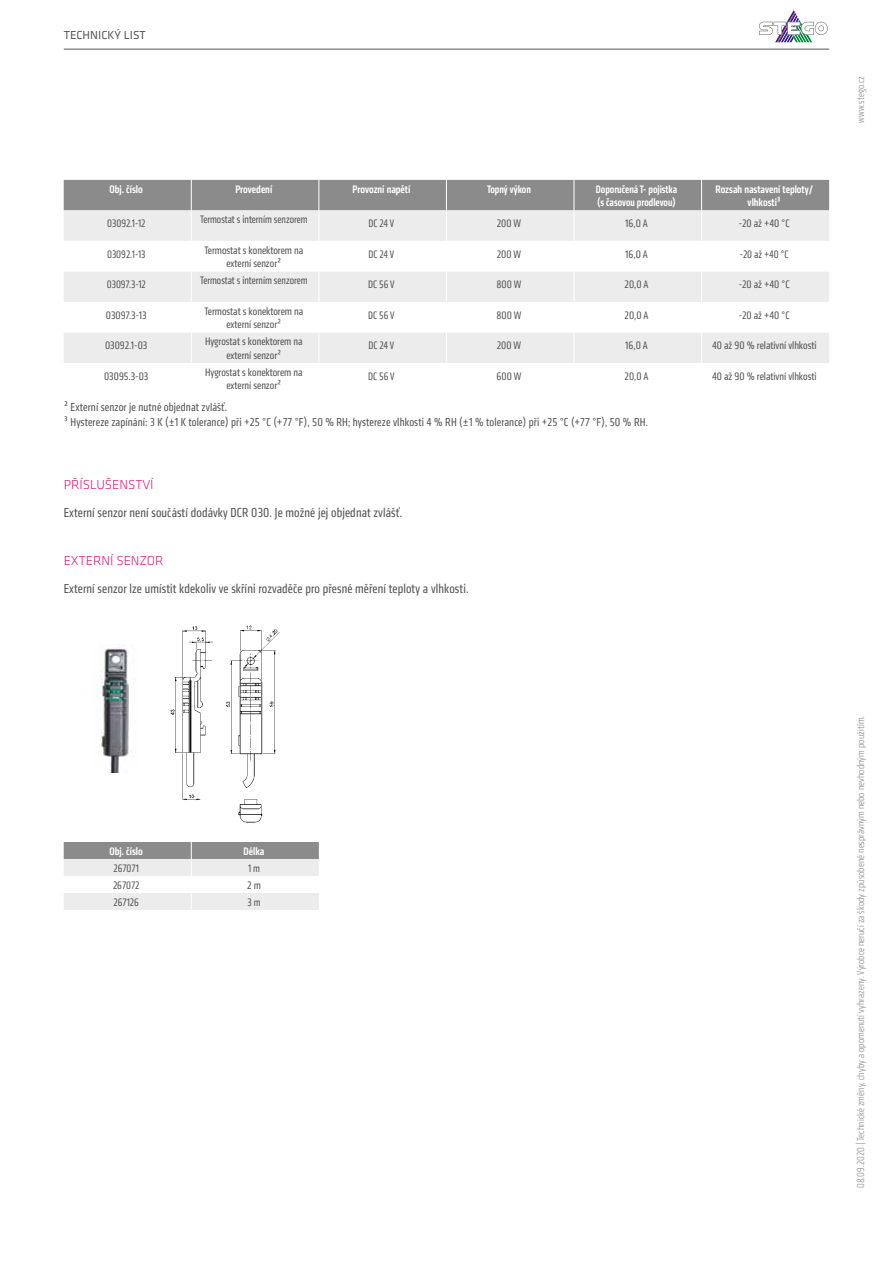
<style>
.page{position:relative;width:893px;height:1263px;background:#fff}
.page>*{position:absolute;margin:0;border:0;box-sizing:border-box;transform-origin:0 0}
.t1{font:condensed 13.5px "Klavika";letter-spacing:.01em;color:#565655}
.t2{font:300 13.5px "Klavika";color:#df1c78}
.t3{font:condensed 12px/15px "Klavika";letter-spacing:.01em;color:#565655}
.t4{font:12px "Klavika";color:#565655}
.t5{font:condensed 11.25px/13.5px "Klavika";color:#565655;text-align:center}
.t6{font:condensed 11.25px "Klavika";color:#565655;scale:.96 1}
.t7{font:500 condensed 11.25px/13.5px "Klavika";color:#fff;text-align:center}
.t8{font:500 condensed 11.25px/13.5px "Klavika";color:#fff;scale:.96 1}
.t9{font:300 condensed 10.5px "Klavika";letter-spacing:.01em;color:#8b8b8b}
</style>
<div class="page">
<hr style="left:64px;top:49px;width:765px;height:1px;background:#565655">
<img style="left:100px;top:644px;width:32px;height:128px">
<img style="left:170px;top:625px;width:110px;height:198px">
<div style="left:64px;top:180px;width:765px;height:30px;background:#8b8b8b"></div>
<div style="left:64px;top:210px;width:765px;height:31px;background:#ececec"></div>
<svg style="left:64px;top:272px;width:765px;height:91px;fill:#ececec"></svg>
<hr style="left:191px;top:180px;width:1px;height:30px;background:#fff">
<hr style="left:318px;top:180px;width:1px;height:30px;background:#fff">
<hr style="left:446px;top:180px;width:1px;height:30px;background:#fff">
<hr style="left:574px;top:180px;width:1px;height:30px;background:#fff">
<hr style="left:701px;top:180px;width:1px;height:30px;background:#fff">
<hr style="left:191px;top:210px;width:1px;height:31px;background:#fff">
<hr style="left:318px;top:210px;width:1px;height:31px;background:#fff">
<hr style="left:446px;top:210px;width:1px;height:31px;background:#fff">
<hr style="left:574px;top:210px;width:1px;height:31px;background:#fff">
<hr style="left:701px;top:210px;width:1px;height:31px;background:#fff">
<hr style="left:191px;top:271px;width:1px;height:31px;background:#fff">
<hr style="left:318px;top:271px;width:1px;height:31px;background:#fff">
<hr style="left:446px;top:271px;width:1px;height:31px;background:#fff">
<hr style="left:574px;top:271px;width:1px;height:31px;background:#fff">
<hr style="left:701px;top:271px;width:1px;height:31px;background:#fff">
<hr style="left:191px;top:302px;width:1px;height:30px;background:#fff">
<hr style="left:318px;top:302px;width:1px;height:30px;background:#fff">
<hr style="left:446px;top:302px;width:1px;height:30px;background:#fff">
<hr style="left:574px;top:302px;width:1px;height:30px;background:#fff">
<hr style="left:701px;top:302px;width:1px;height:30px;background:#fff">
<hr style="left:191px;top:332px;width:1px;height:31px;background:#fff">
<hr style="left:318px;top:332px;width:1px;height:31px;background:#fff">
<hr style="left:446px;top:332px;width:1px;height:31px;background:#fff">
<hr style="left:574px;top:332px;width:1px;height:31px;background:#fff">
<hr style="left:701px;top:332px;width:1px;height:31px;background:#fff">
<svg style="left:64px;top:842px;width:255px;height:68px"></svg>
<svg style="left:775px;top:42px;width:38px;height:1px"></svg>
<svg style="left:759px;top:10px;width:69px;height:32px"></svg>
<p class="t4" style="left:65px;top:27px;width:152px">STEGO - ATALOG PRODUKTŮ</p>
<p class="t4" style="left:64px;top:27px;width:83px">TECHNICKÝ LIST</p>
<p class="t7" style="left:110px;top:182px;width:35px">Obj. číslo</p>
<p class="t7" style="left:235px;top:182px;width:38px">Provedení</p>
<p class="t7" style="left:352px;top:182px;width:59px">Provozní napětí</p>
<p class="t8" style="left:487px;top:182px;width:47px">Topný výkon</p>
<p class="t8" style="left:596px;top:182px;width:86px">Doporučená T- pojistka (s časovou prodlevou)</p>
<p class="t7" style="left:715px;top:182px;width:99px">Rozsah nastavení teploty/ vlhkosti³</p>
<p class="t6" style="left:107px;top:217px;width:41px">03092.1-12</p>
<p class="t6" style="left:200px;top:213px;width:113px">Termostat s interním senzorem</p>
<p class="t6" style="left:368px;top:217px;width:29px">DC 24 V</p>
<p class="t5" style="left:497px;top:217px;width:26px">200 W</p>
<p class="t5" style="left:625px;top:217px;width:24px">16,0 A</p>
<p class="t5" style="left:739px;top:217px;width:52px">-20 až +40 °C</p>
<p class="t6" style="left:107px;top:248px;width:42px">03092.1-13</p>
<p class="t5" style="left:204px;top:243px;width:100px">Termostat s konektorem na externí senzor²</p>
<p class="t6" style="left:368px;top:248px;width:29px">DC 24 V</p>
<p class="t5" style="left:497px;top:248px;width:26px">200 W</p>
<p class="t5" style="left:625px;top:248px;width:24px">16,0 A</p>
<p class="t6" style="left:740px;top:248px;width:52px">-20 až +40 °C</p>
<p class="t6" style="left:107px;top:278px;width:42px">03097.3-12</p>
<p class="t6" style="left:200px;top:274px;width:113px">Termostat s interním senzorem</p>
<p class="t6" style="left:368px;top:278px;width:29px">DC 56 V</p>
<p class="t5" style="left:496px;top:278px;width:26px">800 W</p>
<p class="t5" style="left:625px;top:278px;width:25px">20,0 A</p>
<p class="t5" style="left:739px;top:278px;width:52px">-20 až +40 °C</p>
<p class="t5" style="left:106px;top:309px;width:42px">03097.3-13</p>
<p class="t5" style="left:204px;top:304px;width:100px">Termostat s konektorem na externí senzor²</p>
<p class="t6" style="left:368px;top:309px;width:29px">DC 56 V</p>
<p class="t5" style="left:496px;top:309px;width:26px">800 W</p>
<p class="t5" style="left:625px;top:309px;width:25px">20,0 A</p>
<p class="t5" style="left:739px;top:309px;width:52px">-20 až +40 °C</p>
<p class="t5" style="left:105px;top:339px;width:44px">03092.1-03</p>
<p class="t5" style="left:205px;top:335px;width:99px">Hygrostat s konektorem na externí senzor²</p>
<p class="t6" style="left:368px;top:339px;width:29px">DC 24 V</p>
<p class="t5" style="left:497px;top:339px;width:26px">200 W</p>
<p class="t5" style="left:625px;top:339px;width:24px">16,0 A</p>
<p class="t5" style="left:712px;top:339px;width:106px">40 až 90 % relativní vlhkosti</p>
<p class="t5" style="left:104px;top:370px;width:46px">03095.3-03</p>
<p class="t5" style="left:205px;top:365px;width:99px">Hygrostat s konektorem na externí senzor²</p>
<p class="t6" style="left:368px;top:370px;width:29px">DC 56 V</p>
<p class="t5" style="left:497px;top:370px;width:26px">600 W</p>
<p class="t5" style="left:625px;top:370px;width:25px">20,0 A</p>
<p class="t5" style="left:712px;top:370px;width:106px">40 až 90 % relativní vlhkosti</p>
<p class="t3" style="left:64px;top:400px;width:586px">² Externí senzor je nutné objednat zvlášť.<br>³ Hystereze zapínání: 3 K (±1 K tolerance) při +25 °C (+77 °F), 50 % RH; hystereze vlhkosti 4 % RH (±1 % tolerance) při +25 °C (+77 °F), 50 % RH.</p>
<p class="t2" style="left:64px;top:476px;width:91px">PŘÍSLUŠENSTVÍ</p>
<p class="t1" style="left:64px;top:504px;width:340px">Externí senzor není součástí dodávky DCR 030. Je možné jej objednat zvlášť.</p>
<p class="t2" style="left:64px;top:552px;width:101px">EXTERNÍ SENZOR</p>
<p class="t1" style="left:64px;top:581px;width:406px">Externí senzor lze umístit kdekoliv ve skříni rozvaděče pro přesné měření teploty a vlhkosti.</p>
<p class="t9" style="left:855px;top:123px;width:48px;rotate:-90deg">www.stego.cz</p>
<p class="t7" style="left:110px;top:844px;width:35px">Obj. číslo</p>
<p class="t7" style="left:244px;top:844px;width:22px">Délka</p>
<p class="t6" style="left:114px;top:861px;width:28px">267071</p>
<p class="t6" style="left:248px;top:861px;width:14px">1 m</p>
<p class="t6" style="left:113px;top:878px;width:29px">267072</p>
<p class="t5" style="left:247px;top:878px;width:15px">2 m</p>
<p class="t6" style="left:114px;top:895px;width:28px">267126</p>
<p class="t6" style="left:247px;top:895px;width:15px">3 m</p>
<p class="t9" style="left:855px;top:1188px;width:474px;rotate:-90deg">08.09.2020 | Technické změny, chyby a opomenutí vyhrazeny. Výrobce neručí za škody způsobené nesprávným nebo nevhodným použitím.</p>
</div>
